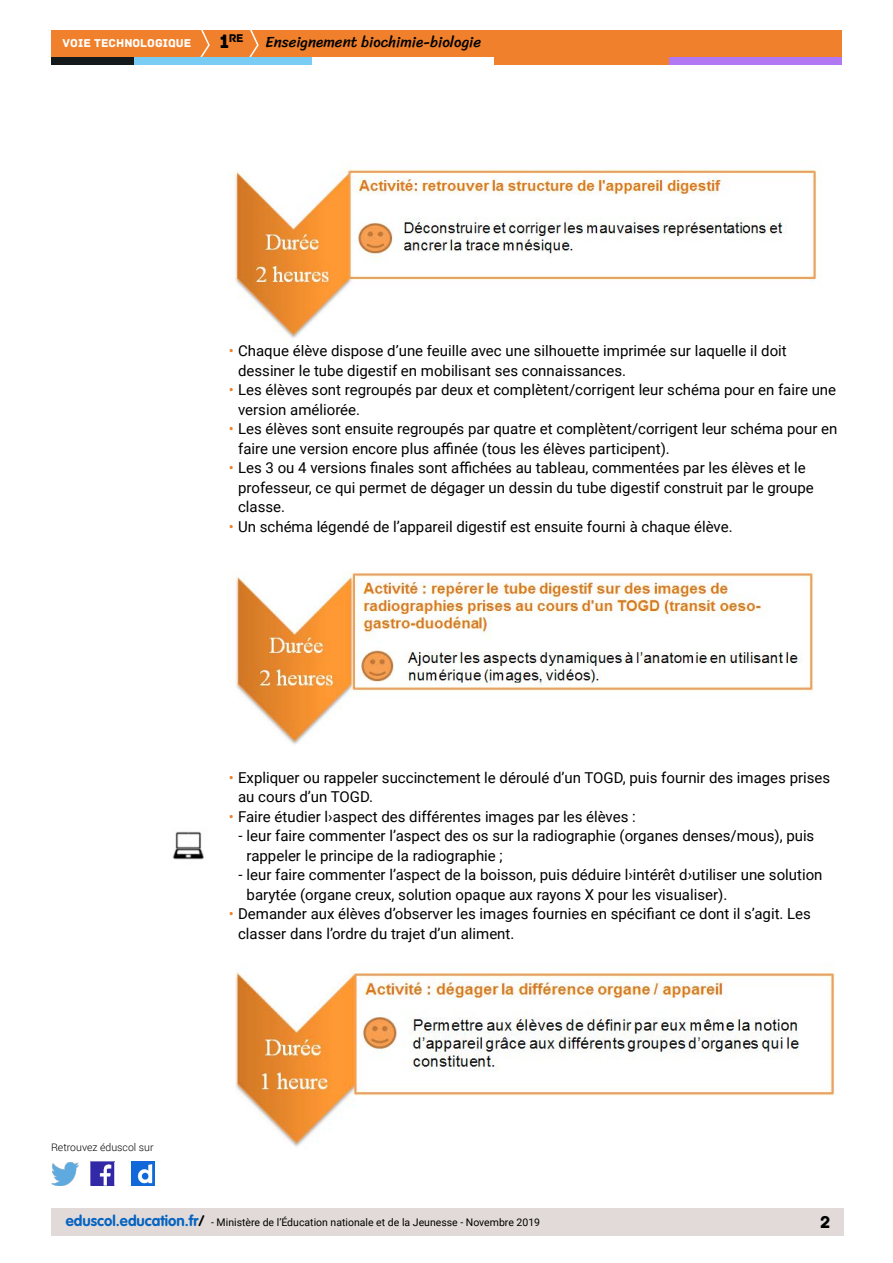
<style>
.page{position:relative;width:893px;height:1263px;background:#fff}
.page>*{position:absolute;margin:0;border:0;box-sizing:border-box;transform-origin:0 0}
.t1{font:18px "Archive";color:#000}
.t2{font:15px/19.5px "Roboto";color:#000}
.t3{font:15px "Sriracha";color:#000}
.t4{font:12px "Archive";color:#fff}
.t5{font:11.85px "Archive";color:#000}
.t6{font:10.5px "Roboto";color:#000}
.t7{font:300 10.5px "Roboto";color:#000}
.s1{font-size:20.4px}
.s2{color:#f0802b}
.s3{font-family:"VAG Rounded Std";font-weight:700;font-size:15px;color:#0563c1}
.s4{font-family:"VAG Rounded Std";font-weight:700;font-size:15px}
</style>
<div class="page">
<div style="left:51px;top:30px;width:791px;height:27px;background:#f0802b"></div>
<svg style="left:200px;top:30px;width:10px;height:27px"></svg>
<svg style="left:249px;top:30px;width:10px;height:27px"></svg>
<div style="left:133px;top:57px;width:179px;height:8px;background:#79cdf4"></div>
<div style="left:51px;top:57px;width:82px;height:8px;background:#141a1c"></div>
<div style="left:667px;top:57px;width:175px;height:8px;background:#b078f2"></div>
<div style="left:494px;top:57px;width:175px;height:8px;background:#f0802b"></div>
<div style="left:51px;top:1209px;width:792px;height:27px;background:#e1dad8"></div>
<img style="left:91px;top:1162px;width:23px;height:23px">
<img style="left:51px;top:1163px;width:28px;height:22px">
<img style="left:132px;top:1162px;width:22px;height:23px">
<img style="left:236px;top:570px;width:578px;height:174px">
<img style="left:235px;top:966px;width:600px;height:181px">
<img style="left:233px;top:169px;width:584px;height:175px">
<img style="left:172px;top:831px;width:32px;height:29px">
<p class="t5" style="left:220px;top:31px;width:25px"><span class="s1">1</span>re</p>
<p class="t4" style="left:63px;top:36px;width:130px">VOIE TECHNOLOGIQUE</p>
<p class="t3" style="left:265px;top:33px;width:217px">Enseignement biochimie-biologie</p>
<p class="t2" style="left:238px;top:340px;width:550px;text-indent:-9px"><span class="s2">•</span> Chaque élève dispose d’une feuille avec une silhouette imprimée sur laquelle il doit dessiner le tube digestif en mobilisant ses connaissances.</p>
<p class="t2" style="left:238px;top:379px;width:599px;text-indent:-9px"><span class="s2">•</span> Les élèves sont regroupés par deux et complètent/corrigent leur schéma pour en faire une version améliorée.</p>
<p class="t2" style="left:238px;top:418px;width:601px;text-indent:-9px"><span class="s2">•</span> Les élèves sont ensuite regroupés par quatre et complètent/corrigent leur schéma pour en faire une version encore plus affinée (tous les élèves participent).</p>
<p class="t2" style="left:238px;top:457px;width:577px;text-indent:-9px"><span class="s2">•</span> Les 3 ou 4 versions finales sont affichées au tableau, commentées par les élèves et le professeur, ce qui permet de dégager un dessin du tube digestif construit par le groupe classe.</p>
<p class="t2" style="left:229px;top:516px;width:505px"><span class="s2">•</span> Un schéma légendé de l’appareil digestif est ensuite fourni à chaque élève.</p>
<p class="t2" style="left:238px;top:767px;width:594px;text-indent:-9px"><span class="s2">•</span> Expliquer ou rappeler succinctement le déroulé d’un TOGD, puis fournir des images prises au cours d’un TOGD.</p>
<p class="t2" style="left:229px;top:806px;width:408px"><span class="s2">•</span> Faire étudier l›aspect des différentes images par les élèves :</p>
<p class="t2" style="left:247px;top:825px;width:569px;text-indent:-8px">- leur faire commenter l’aspect des os sur la radiographie (organes denses/mous), puis rappeler le principe de la radiographie ;</p>
<p class="t2" style="left:247px;top:864px;width:577px;text-indent:-8px">- leur faire commenter l’aspect de la boisson, puis déduire l›intérêt d›utiliser une solution barytée (organe creux, solution opaque aux rayons X pour les visualiser).</p>
<p class="t2" style="left:238px;top:903px;width:574px;text-indent:-9px"><span class="s2">•</span> Demander aux élèves d’observer les images fournies en spécifiant ce dont il s’agit. Les classer dans l’ordre du trajet d’un aliment.</p>
<p class="t7" style="left:51px;top:1140px;width:104px">Retrouvez éduscol sur</p>
<p class="t6" style="left:66px;top:1215px;width:476px"><span class="s3">eduscol.education.fr</span><span class="s4">/</span> - Ministère de l’Éducation nationale et de la Jeunesse - Novembre 2019</p>
<p class="t1" style="left:820px;top:1211px;width:12px">2</p>
</div>
